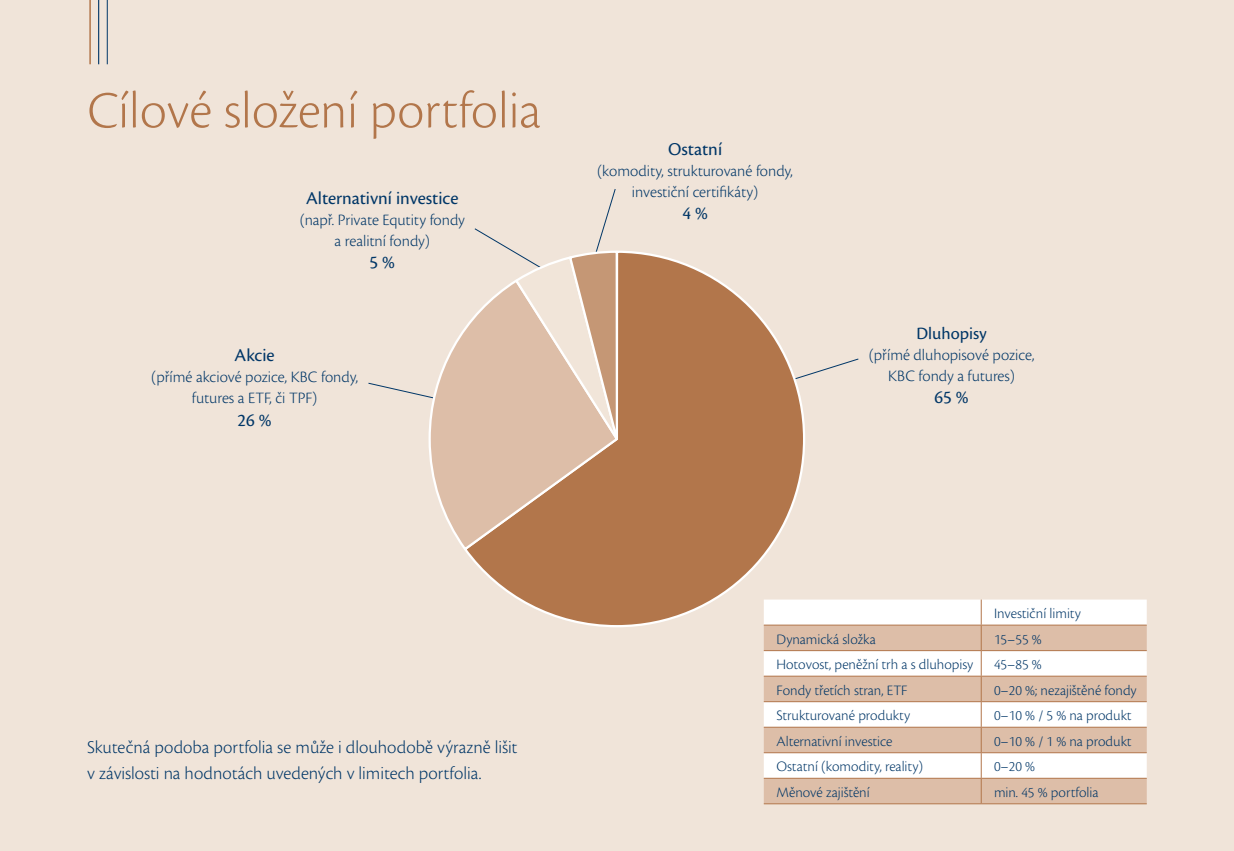
<style>
.page{position:relative;width:1234px;height:851px;background:#fff}
.page>*{position:absolute;margin:0;border:0;box-sizing:border-box;transform-origin:0 0}
.t1{font:300 54px "Cronos Pro";color:#b2764b}
.t2{font:300 18.75px/25.5px "Cronos Pro";color:#003667}
.t3{font:18.75px "Cronos Pro";color:#003667}
.t4{font:18px "Cronos Pro";color:#003667}
.t5{font:300 16.5px/21px "Cronos Pro";color:#003667;text-align:center}
.t6{font:300 15px "Cronos Pro";color:#003667}
</style>
<div class="page">
<div style="left:0;top:0;width:1233px;height:850px;background:#f0e4d9"></div>
<svg style="left:368px;top:382px;width:59px;height:15px"></svg>
<svg style="left:806px;top:358px;width:52px;height:18px"></svg>
<div style="left:806px;top:599px;width:340px;height:25px;background:#fff"></div>
<svg style="left:763px;top:625px;width:383px;height:178px;fill:#ddbea8"></svg>
<hr style="left:763px;top:624px;width:218px;height:1px;background:#b2764b">
<hr style="left:981px;top:624px;width:165px;height:1px;background:#b2764b">
<hr style="left:763px;top:650px;width:218px;height:1px;background:#b2764b">
<hr style="left:981px;top:650px;width:165px;height:1px;background:#b2764b">
<hr style="left:763px;top:675px;width:218px;height:1px;background:#b2764b">
<hr style="left:981px;top:675px;width:165px;height:1px;background:#b2764b">
<hr style="left:763px;top:701px;width:218px;height:1px;background:#b2764b">
<hr style="left:981px;top:701px;width:165px;height:1px;background:#b2764b">
<hr style="left:763px;top:726px;width:218px;height:1px;background:#b2764b">
<hr style="left:981px;top:726px;width:165px;height:1px;background:#b2764b">
<hr style="left:763px;top:752px;width:218px;height:1px;background:#b2764b">
<hr style="left:981px;top:752px;width:165px;height:1px;background:#b2764b">
<hr style="left:763px;top:777px;width:218px;height:1px;background:#b2764b">
<hr style="left:981px;top:777px;width:165px;height:1px;background:#b2764b">
<svg style="left:980px;top:599px;width:1px;height:204px"></svg>
<hr style="left:763px;top:803px;width:218px;height:1px;background:#b2764b">
<hr style="left:981px;top:803px;width:165px;height:1px;background:#b2764b">
<svg style="left:466px;top:250px;width:340px;height:378px"></svg>
<svg style="left:427px;top:277px;width:193px;height:275px"></svg>
<svg style="left:474px;top:189px;width:146px;height:253px"></svg>
<hr style="left:89px;top:0;width:2px;height:64px;background:#b2764b">
<hr style="left:98px;top:0;width:1px;height:64px;background:#003667">
<hr style="left:107px;top:0;width:1px;height:64px;background:#003667">
<p class="t1" style="left:87px;top:79px;width:455px">Cílové složení portfolia</p>
<p class="t3" style="left:306px;top:187px;width:154px">Alternativní investice</p>
<p class="t5" style="left:299px;top:209px;width:167px">(např. Private Equtity fondy a realitní fondy)</p>
<p class="t3" style="left:369px;top:251px;width:27px">5 %</p>
<p class="t3" style="left:234px;top:344px;width:42px">Akcie</p>
<p class="t5" style="left:151px;top:366px;width:208px">(přímé akciové pozice, KBC fondy, futures a ETF, či TPF)</p>
<p class="t3" style="left:237px;top:409px;width:36px">26 %</p>
<p class="t3" style="left:668px;top:138px;width:56px">Ostatní</p>
<p class="t5" style="left:597px;top:160px;width:197px">(komodity, strukturované fondy, investiční certifikáty)</p>
<p class="t3" style="left:682px;top:203px;width:27px">4 %</p>
<p class="t4" style="left:916px;top:323px;width:72px">Dluhopisy</p>
<p class="t5" style="left:868px;top:344px;width:167px">(přímé dluhopisové pozice,<br>KBC fondy a futures)</p>
<p class="t3" style="left:934px;top:387px;width:36px">65 %</p>
<p class="t2" style="left:87px;top:734px;width:432px">Skutečná podoba portfolia se může i dlouhodobě výrazně lišit v závislosti na hodnotách uvedených v limitech portfolia.</p>
<p class="t6" style="left:993px;top:604px;width:88px">Investiční limity</p>
<p class="t6" style="left:776px;top:630px;width:101px">Dynamická složka</p>
<p class="t6" style="left:993px;top:630px;width:49px">15–55 %</p>
<p class="t6" style="left:776px;top:655px;width:198px">Hotovost, peněžní trh a s dluhopisy</p>
<p class="t6" style="left:993px;top:655px;width:49px">45–85 %</p>
<p class="t6" style="left:776px;top:681px;width:132px">Fondy třetích stran, ETF</p>
<p class="t6" style="left:993px;top:681px;width:144px">0–20 %; nezajištěné fondy</p>
<p class="t6" style="left:776px;top:707px;width:135px">Strukturované produkty</p>
<p class="t6" style="left:993px;top:707px;width:139px">0–10 % / 5 % na produkt</p>
<p class="t6" style="left:776px;top:732px;width:117px">Alternativní investice</p>
<p class="t6" style="left:993px;top:732px;width:139px">0–10 % / 1 % na produkt</p>
<p class="t6" style="left:776px;top:758px;width:148px">Ostatní (komodity, reality)</p>
<p class="t6" style="left:993px;top:758px;width:43px">0–20 %</p>
<p class="t6" style="left:776px;top:783px;width:95px">Měnové zajištění</p>
<p class="t6" style="left:993px;top:783px;width:106px">min. 45 % portfolia</p>
</div>
